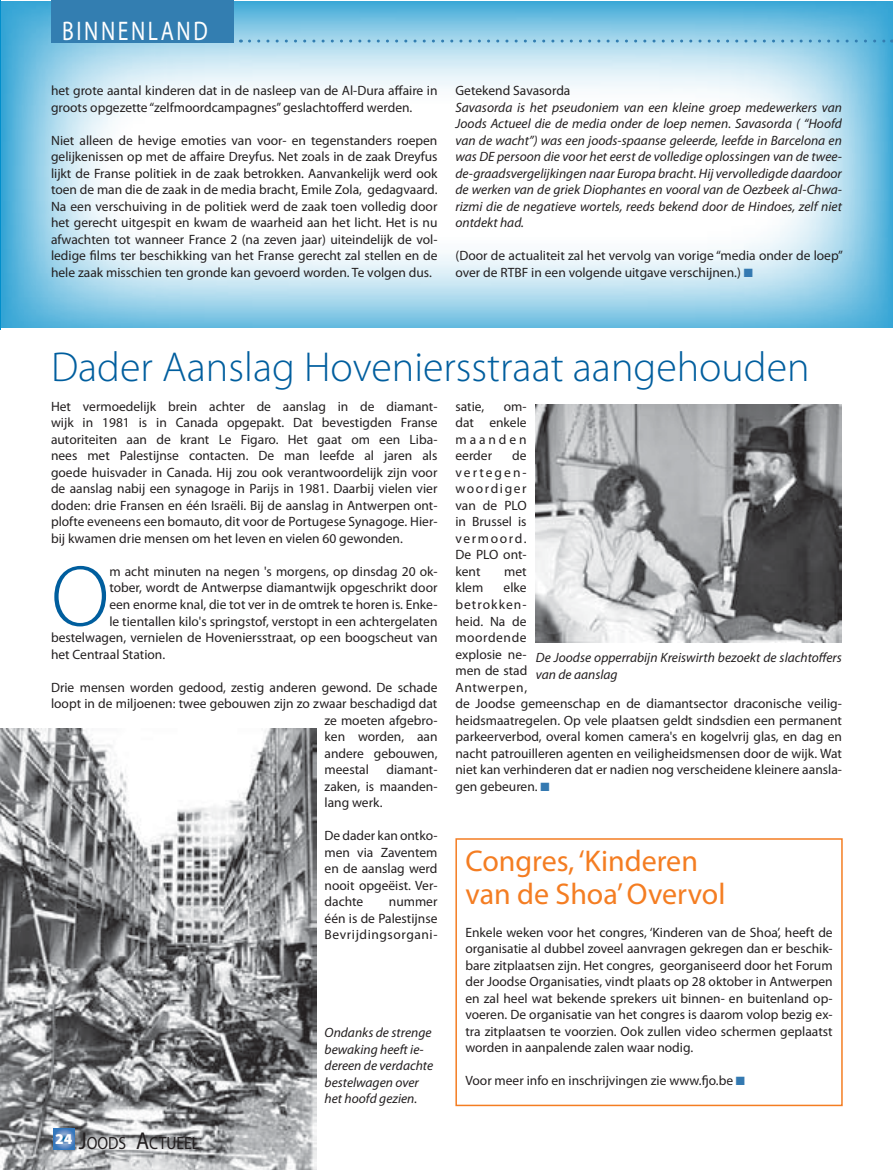
<style>
.page{position:relative;width:893px;height:1170px;background:#fff}
.page>*{position:absolute;margin:0;border:0;box-sizing:border-box;transform-origin:0 0}
.t1{font:300 87px "Myriad Pro";color:#005e9e}
.t2{font:300 42px "Myriad Pro";color:#005e9e}
.t3{font:30px/33px "Myriad Pro";color:#f47d22}
.t4{font:27px "Myriad Pro";letter-spacing:.12em;color:#fff;scale:.8 1}
.t5{font:17.85px "Myriad Pro";color:#231f20;scale:.88 1}
.t6{font:13.5px/16.5px "Myriad Pro";color:#231f20;text-align:justify}
.t7{font:italic 13.5px/16.5px "Myriad Pro";color:#231f20}
.s1{color:#3479b1}
.s2{font-size:24.45px}
</style>
<div class="page">
<svg style="left:0;top:0;width:893px;height:328px"></svg>
<hr style="left:0;top:1px;width:1px;height:329px;background:#008ecb">
<img style="left:535px;top:404px;width:307px;height:238px">
<img style="left:0;top:728px;width:316px;height:441px">
<div style="left:455px;top:838px;width:388px;height:268px;border:2px solid #f47d22"></div>
<svg style="left:53px;top:1127px;width:22px;height:22px"></svg>
<h3 class="t4" style="left:62px;top:15px;width:183px">BINNENLAND</h3>
<p class="t6" style="left:51px;top:82px;width:388px">het grote aantal kinderen dat in de nasleep van de Al-Dura affaire in groots opgezette “zelfmoordcampagnes” geslachtofferd werden.</p>
<p class="t6" style="left:51px;top:132px;width:388px">Niet alleen de hevige emoties van voor- en tegenstanders roepen gelijkenissen op met de affaire Dreyfus. Net zoals in de zaak Dreyfus lijkt de Franse politiek in de zaak betrokken. Aanvankelijk werd ook toen de man die de zaak in de media bracht, Emile Zola, gedagvaard.<br>Na een verschuiving in de politiek werd de zaak toen volledig door het gerecht uitgespit en kwam de waarheid aan het licht. Het is nu afwachten tot wanneer France 2 (na zeven jaar) uiteindelijk de vol&shy;ledige films ter beschikking van het Franse gerecht zal stellen en de hele zaak misschien ten gronde kan gevoerd worden. Te volgen dus.</p>
<p class="t6" style="left:455px;top:82px;width:116px">Getekend Savasorda</p>
<p class="t7" style="left:455px;top:99px;width:388px;text-align:justify">Savasorda is het pseudoniem van een kleine groep medewerkers van Joods Actueel die de media onder de loep nemen. Savasorda ( “Hoofd van de wacht”) was een joods-spaanse geleerde, leefde in Barcelona en was DE persoon die voor het eerst de volledige oplossingen van de twee&shy;de-graadsvergelijkingen naar Europa bracht. Hij vervolledigde daardoor de werken van de griek Diophantes en vooral van de Oezbeek al-Chwa&shy;rizmi die de negatieve wortels, reeds bekend door de Hindoes, zelf niet ontdekt had.</p>
<p class="t6" style="left:455px;top:247px;width:389px">(Door de actualiteit zal het vervolg van vorige “media onder de loep” over de RTBF in een volgende uitgave verschijnen.) <span class="s1">■</span></p>
<h2 class="t2" style="left:51px;top:341px;width:760px">Dader Aanslag Hoveniersstraat aangehouden</h2>
<p class="t6" style="left:51px;top:398px;width:388px">Het vermoedelijk brein achter de aanslag in de diamant&shy;wijk in 1981 is in Canada opgepakt. Dat bevestigden Franse autoriteiten aan de krant Le Figaro. Het gaat om een Liba&shy;nees met Palestijnse contacten. De man leefde al jaren als goede huisvader in Canada. Hij zou ook verantwoordelijk zijn voor de aanslag nabij een synagoge in Parijs in 1981. Daarbij vielen vier doden: drie Fransen en één Israëli. Bij de aanslag in Antwerpen ont&shy;plofte eveneens een bomauto, dit voor de Portugese Synagoge. Hier&shy;bij kwamen drie mensen om het leven en vielen 60 gewonden.</p>
<h1 class="t1" style="left:51px;top:544px;width:60px">O</h1>
<p class="t6" style="left:109px;top:563px;width:330px">m acht minuten na negen 's morgens, op dinsdag 20 ok-</p>
<p class="t6" style="left:109px;top:579px;width:330px">tober, wordt de Antwerpse diamantwijk opgeschrikt door</p>
<p class="t6" style="left:109px;top:596px;width:330px">een enorme knal, die tot ver in de omtrek te horen is. Enke-</p>
<p class="t6" style="left:109px;top:612px;width:330px">le tientallen kilo's springstof, verstopt in een achtergelaten</p>
<p class="t6" style="left:51px;top:629px;width:388px">bestelwagen, vernielen de Hoveniersstraat, op een boogscheut van</p>
<p class="t6" style="left:51px;top:645px;width:116px">het Centraal Station.</p>
<p class="t6" style="left:51px;top:678px;width:388px">Drie mensen worden gedood, zestig anderen gewond. De schade</p>
<p class="t6" style="left:51px;top:695px;width:388px">loopt in de miljoenen: twee gebouwen zijn zo zwaar beschadigd dat</p>
<p class="t6" style="left:325px;top:711px;width:114px">ze moeten afgebro-</p>
<p class="t6" style="left:325px;top:728px;width:114px">ken worden, aan</p>
<p class="t6" style="left:325px;top:744px;width:114px">andere gebouwen,</p>
<p class="t6" style="left:325px;top:761px;width:46px">meestal</p>
<p class="t6" style="left:325px;top:761px;width:114px;text-indent:62px">diamant&shy;zaken, is maanden&shy;lang werk.</p>
<p class="t6" style="left:325px;top:827px;width:114px">De dader kan ontko&shy;men via Zaventem en de aanslag werd nooit opgeëist. Ver&shy;dachte</p>
<p class="t6" style="left:325px;top:893px;width:114px;text-indent:64px">nummer één is de Palestijnse Bevrijdingsorgani-</p>
<h3 class="t5" style="left:55px;top:1132px;width:147px"><sup>24</sup> <span class="s2">j</span> OODS <span class="s2">A</span>ctueel</h3>
<p class="t7" style="left:325px;top:1023px;width:110px">Ondanks de strenge bewaking heeft ie&shy;dereen de verdachte bestelwagen over het hoofd gezien.</p>
<p class="t6" style="left:455px;top:398px;width:30px">satie,</p>
<p class="t6" style="left:455px;top:398px;width:73px;text-indent:48px">om&shy;dat enkele maanden eerder</p>
<p class="t6" style="left:455px;top:447px;width:73px;text-indent:57px">de vertegen&shy;woordiger van de PLO in Brussel is vermoord.<br>De PLO ont&shy;kent</p>
<p class="t6" style="left:504px;top:563px;width:24px">met</p>
<p class="t6" style="left:455px;top:579px;width:388px;text-align:left;text-indent:48px">elke<br>betrokken-<br>heid. Na de<br>moordende<br>explosie ne-<br>men de stad<br>Antwerpen,<br>de Joodse gemeenschap en de diamantsector draconische veilig&shy;heidsmaatregelen. Op vele plaatsen geldt sindsdien een permanent parkeerverbod, overal komen camera's en kogelvrij glas, en dag en nacht patrouilleren agenten en veiligheidsmensen door de wijk. Wat niet kan verhinderen dat er nadien nog verscheidene kleinere aansla&shy;gen gebeuren. <span class="s1">■</span></p>
<p class="t6" style="left:455px;top:579px;width:29px">klem</p>
<p class="t7" style="left:536px;top:649px;width:308px">De Joodse opperrabijn Kreiswirth bezoekt de slachtoffers van de aanslag</p>
<h3 class="t3" style="left:465px;top:843px;width:261px">Congres, ‘Kinderen van de Shoa’ Overvol</h3>
<p class="t6" style="left:465px;top:923px;width:369px">Enkele weken voor het congres, ‘Kinderen van de Shoa’, heeft de organisatie al dubbel zoveel aanvragen gekregen dan er beschik&shy;bare zitplaatsen zijn. Het congres, georganiseerd door het Forum der Joodse Organisaties, vindt plaats op 28 oktober in Antwerpen en zal heel wat bekende sprekers uit binnen- en buitenland op&shy;voeren. De organisatie van het congres is daarom volop bezig ex&shy;tra zitplaatsen te voorzien. Ook zullen video schermen geplaatst worden in aanpalende zalen waar nodig.</p>
<p class="t6" style="left:465px;top:1072px;width:281px">Voor meer info en inschrijvingen zie www.fjo.be <span class="s1">■</span></p>
</div>
